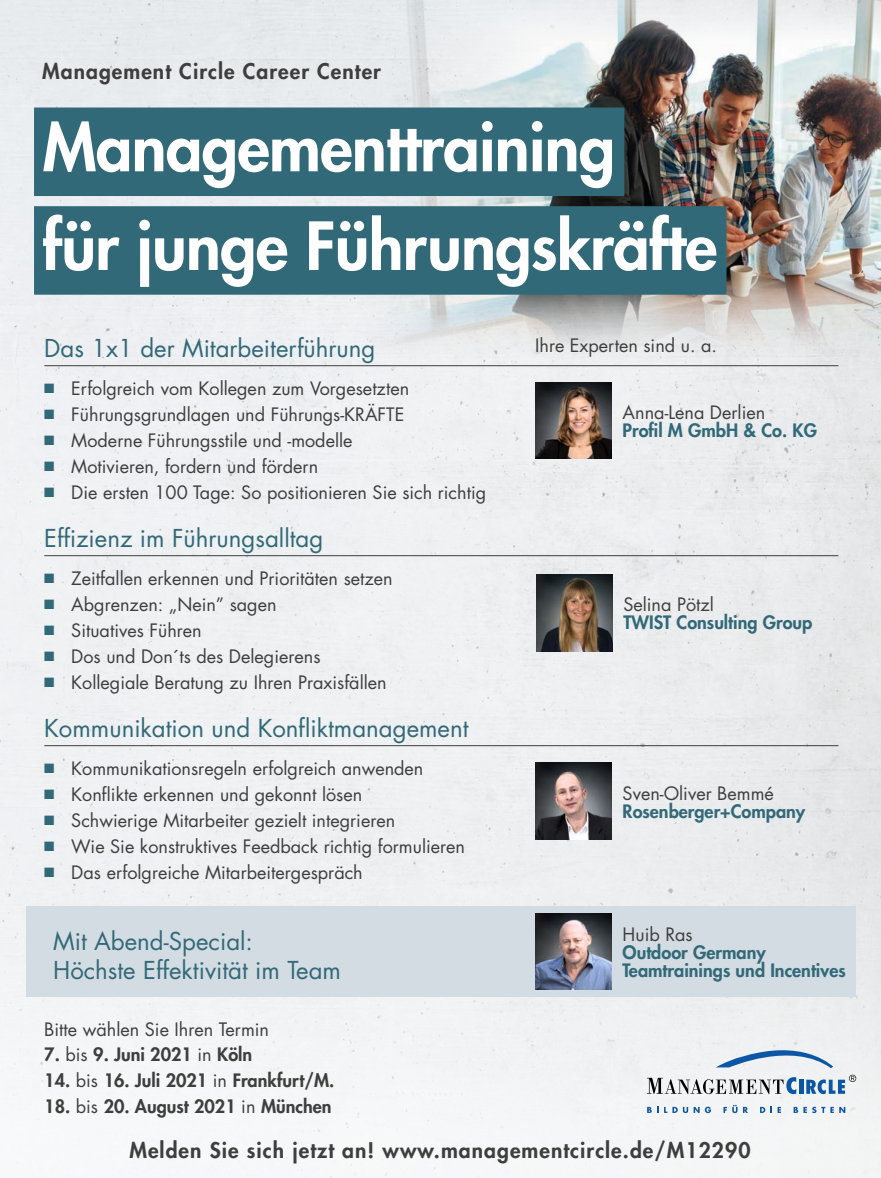
<style>
.page{position:relative;width:881px;height:1178px;background:#fff}
.page>*{position:absolute;margin:0;border:0;box-sizing:border-box;transform-origin:0 0}
.t1{font:800 64.5px/98.7px "Futura Std";letter-spacing:-.01em;color:#fff}
.t2{font:24px/28.8px "Futura Std";color:#326978}
.t3{font:800 21px "Futura Std";letter-spacing:.05em;color:#3e3e3d}
.t4{font:18px "Futura Std";color:#3e3e3d}
.t5{font:800 18px/18px "Futura Std";color:#326978}
.t6{font:800 18px "Futura Std";color:#3e3e3d}
.s1{color:#326978}
.s2{font-weight:400}
</style>
<div class="page">
<img style="left:0;top:0;width:880px;height:783px">
<div style="left:0;top:783px;width:880px;height:395px;background:#f1f2f4"></div>
<div style="left:26px;top:906px;width:829px;height:91px;background:#d3dce2"></div>
<img style="left:355px;top:0;width:525px;height:364px">
<hr style="left:44px;top:365px;width:794px;height:1px;background:#3e3e3d">
<hr style="left:44px;top:555px;width:794px;height:1px;background:#3e3e3d">
<hr style="left:44px;top:745px;width:794px;height:1px;background:#3e3e3d">
<div style="left:34px;top:107px;width:590px;height:89px;background:#326978"></div>
<div style="left:34px;top:206px;width:692px;height:89px;background:#326978"></div>
<img style="left:535px;top:763px;width:76px;height:76px">
<img style="left:535px;top:913px;width:76px;height:77px">
<img style="left:536px;top:575px;width:76px;height:76px">
<img style="left:535px;top:382px;width:76px;height:77px">
<div style="left:798px;top:1080px;width:5px;height:14px;background:#0b56a5"></div>
<svg style="left:646px;top:1077px;width:150px;height:17px"></svg>
<svg style="left:716px;top:1050px;width:116px;height:18px"></svg>
<svg style="left:806px;top:1075px;width:49px;height:19px"></svg>
<svg style="left:647px;top:1107px;width:63px;height:6px"></svg>
<svg style="left:723px;top:1107px;width:3px;height:6px"></svg>
<svg style="left:732px;top:1105px;width:15px;height:8px"></svg>
<svg style="left:760px;top:1107px;width:11px;height:6px"></svg>
<svg style="left:777px;top:1107px;width:3px;height:6px"></svg>
<svg style="left:793px;top:1107px;width:4px;height:6px"></svg>
<svg style="left:803px;top:1107px;width:42px;height:6px"></svg>
<p class="t3" style="left:42px;top:58px;width:340px">Management Circle Career Center</p>
<h1 class="t1" style="left:43px;top:98px;width:676px">Managementtraining<br>für junge Führungskräfte</h1>
<h2 class="t2" style="left:44px;top:334px;width:332px">Das 1x1 der Mitarbeiterführung</h2>
<p class="t4" style="left:44px;top:377px;width:366px"><span class="s1">■</span> Erfolgreich vom Kollegen zum Vorgesetzten</p>
<p class="t4" style="left:44px;top:403px;width:361px"><span class="s1">■</span> Führungsgrundlagen und Führungs-KRÄFTE</p>
<p class="t4" style="left:44px;top:429px;width:309px"><span class="s1">■</span> Moderne Führungsstile und -modelle</p>
<p class="t4" style="left:44px;top:455px;width:275px"><span class="s1">■</span> Motivieren, fordern und fördern</p>
<p class="t4" style="left:44px;top:481px;width:443px"><span class="s1">■</span> Die ersten 100 Tage: So positionieren Sie sich richtig</p>
<h2 class="t2" style="left:44px;top:524px;width:280px">Effizienz im Führungsalltag</h2>
<p class="t4" style="left:44px;top:567px;width:350px"><span class="s1">■</span> Zeitfallen erkennen und Prioritäten setzen</p>
<p class="t4" style="left:44px;top:593px;width:234px"><span class="s1">■</span> Abgrenzen: „Nein” sagen</p>
<p class="t4" style="left:44px;top:619px;width:159px"><span class="s1">■</span> Situatives Führen</p>
<p class="t4" style="left:44px;top:645px;width:277px"><span class="s1">■</span> Dos und Don´ts des Delegierens</p>
<p class="t4" style="left:44px;top:671px;width:344px"><span class="s1">■</span> Kollegiale Beratung zu Ihren Praxisfällen</p>
<h2 class="t2" style="left:44px;top:714px;width:425px">Kommunikation und Konfliktmanagement</h2>
<p class="t4" style="left:44px;top:757px;width:380px"><span class="s1">■</span> Kommunikationsregeln erfolgreich anwenden</p>
<p class="t4" style="left:44px;top:783px;width:319px"><span class="s1">■</span> Konflikte erkennen und gekonnt lösen</p>
<p class="t4" style="left:44px;top:809px;width:352px"><span class="s1">■</span> Schwierige Mitarbeiter gezielt integrieren</p>
<p class="t4" style="left:44px;top:835px;width:422px"><span class="s1">■</span> Wie Sie konstruktives Feedback richtig formulieren</p>
<p class="t4" style="left:44px;top:861px;width:320px"><span class="s1">■</span> Das erfolgreiche Mitarbeitergespräch</p>
<h2 class="t2" style="left:53px;top:927px;width:289px">Mit Abend-Special:<br>Höchste Effektivität im Team</h2>
<p class="t4" style="left:44px;top:1017px;width:226px">Bitte wählen Sie Ihren Termin</p>
<p class="t6" style="left:44px;top:1043px;width:209px">7. <span class="s2">bis</span> 9. Juni 2021 <span class="s2">in</span> Köln</p>
<p class="t6" style="left:44px;top:1069px;width:291px">14. <span class="s2">bis</span> 16. Juli 2021 <span class="s2">in</span> Frankfurt/M.</p>
<p class="t6" style="left:44px;top:1095px;width:289px">18. <span class="s2">bis</span> 20. August 2021 <span class="s2">in</span> München</p>
<p class="t4" style="left:535px;top:334px;width:183px">Ihre Experten sind u. a.</p>
<p class="t4" style="left:622px;top:401px;width:144px">Anna-Lena Derlien</p>
<p class="t5" style="left:622px;top:421px;width:196px">Profil M GmbH &amp; Co. KG</p>
<p class="t4" style="left:623px;top:593px;width:92px">Selina Pötzl</p>
<p class="t5" style="left:623px;top:614px;width:190px">TWIST Consulting Group</p>
<p class="t4" style="left:622px;top:781px;width:153px">Sven-Oliver Bemmé</p>
<p class="t5" style="left:622px;top:802px;width:184px">Rosenberger+Company</p>
<p class="t4" style="left:622px;top:923px;width:72px">Huib Ras</p>
<p class="t5" style="left:622px;top:943px;width:224px">Outdoor Germany<br>Teamtrainings und Incentives</p>
<p class="t3" style="left:129px;top:1137px;width:622px">Melden Sie sich jetzt an! www.managementcircle.de/M12290</p>
</div>
